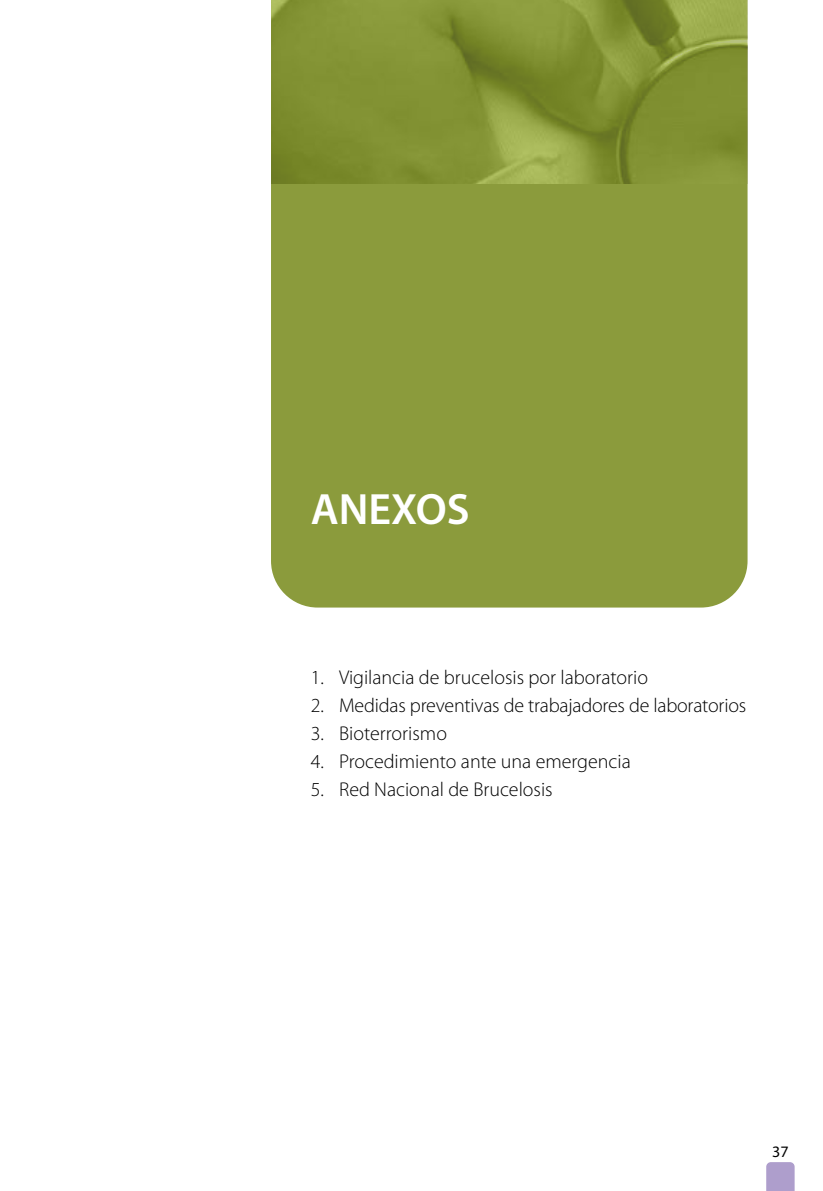
<style>
.page{position:relative;width:823px;height:1191px;background:#fff}
.page>*{position:absolute;margin:0;border:0;box-sizing:border-box;transform-origin:0 0}
.t1{font:600 44px "Myriad Pro";color:#fff}
.t2{font:300 20px "Myriad Pro";color:#000}
.t3{font:16px "Myriad Pro";color:#000}
</style>
<div class="page">
<svg style="left:766px;top:1162px;width:28px;height:29px"></svg>
<div style="left:271px;top:183px;width:476px;height:424px;background:#8b9b3c"></div>
<img style="left:271px;top:0;width:476px;height:183px">
<h1 class="t1" style="left:310px;top:485px;width:160px">ANEXOS</h1>
<p class="t2" style="left:310px;top:666px;width:339px">1. Vigilancia de brucelosis por laboratorio</p>
<p class="t2" style="left:310px;top:694px;width:437px">2. Medidas preventivas de trabajadores de laboratorios</p>
<p class="t2" style="left:310px;top:722px;width:138px">3. Bioterrorismo</p>
<p class="t2" style="left:310px;top:750px;width:321px">4. Procedimiento ante una emergencia</p>
<p class="t2" style="left:310px;top:778px;width:243px">5. Red Nacional de Brucelosis</p>
<p class="t3" style="left:771px;top:1142px;width:18px">37</p>
</div>
